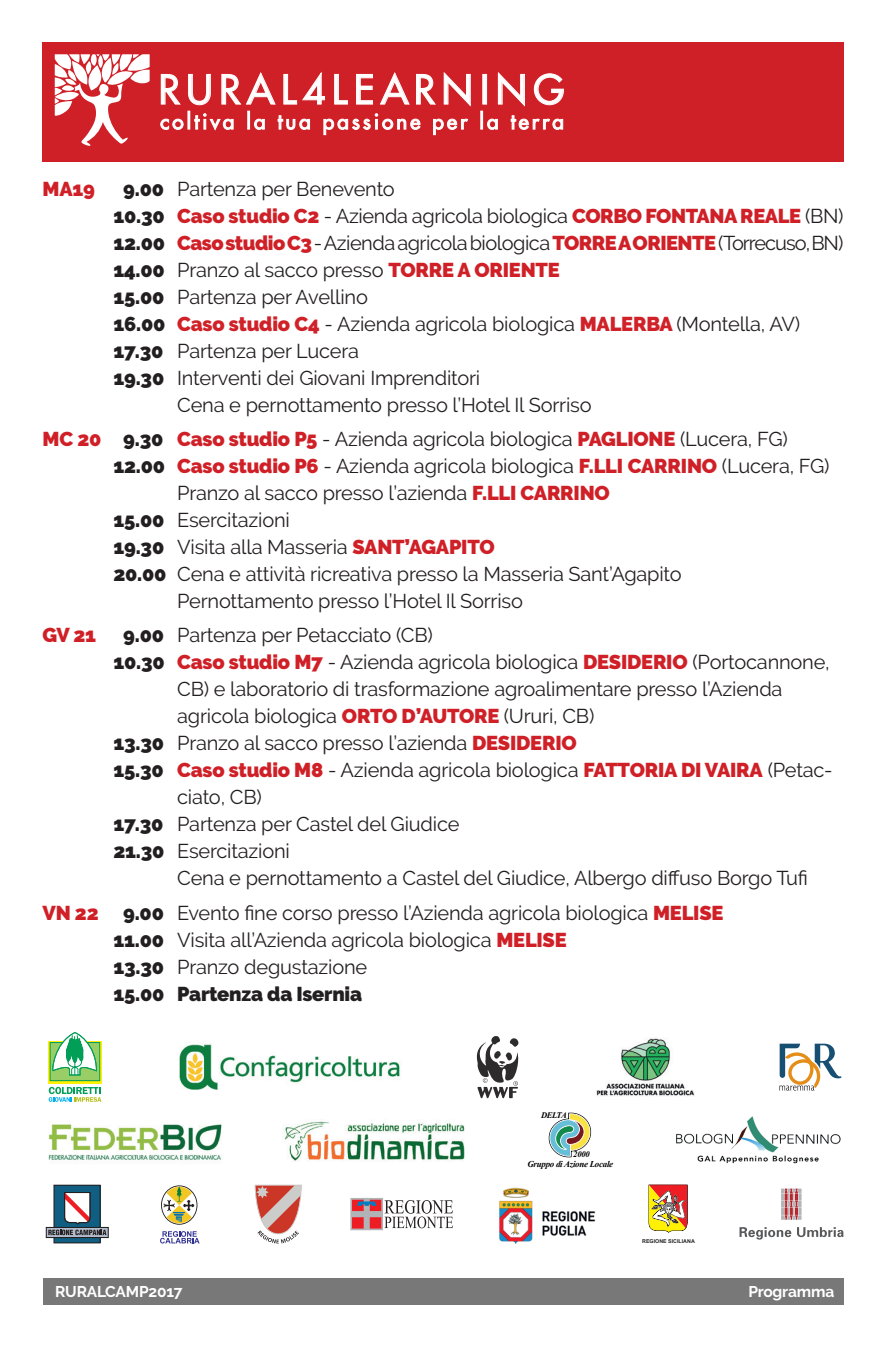
<style>
.page{position:relative;width:886px;height:1347px;background:#fff}
.page>*{position:absolute;margin:0;border:0;box-sizing:border-box;transform-origin:0 0}
.t1{font:500 39.25px "Futura Std";letter-spacing:.165em;color:#fff}
.t2{font:20px/27px "Raleway";letter-spacing:-.01em;color:#231f20}
.t3{font:900 20px "Raleway";letter-spacing:-.02em;color:#d02027}
.t4{font:700 15.5px "Raleway";letter-spacing:-.01em;color:#fff}
.t5{font:italic 700 9px "Times New Roman";letter-spacing:-.03em;color:#000001}
.t6{font:italic 700 8.5px "Times New Roman";letter-spacing:-.045em;color:#000001}
.t7{font:700 5.25px "Arial";color:#231f20}
.s1{font-weight:900}
.s2{color:#231f20}
.s3{font-weight:400;color:#231f20}
.s4{font-weight:900;color:#d02027}
.s5{font-weight:900;color:#d12128}
</style>
<div class="page">
<div style="left:43px;top:1278px;width:800px;height:26px;background:#777877"></div>
<div style="left:43px;top:43px;width:800px;height:119px;background:#d02027"></div>
<svg style="left:55px;top:54px;width:95px;height:92px"></svg>
<svg style="left:160px;top:71px;width:311px;height:64px"></svg>
<div style="left:480px;top:111px;width:3px;height:18px;border:1px solid #fff"></div>
<svg style="left:481px;top:72px;width:83px;height:58px"></svg>
<svg style="left:384px;top:1200px;width:69px;height:28px"></svg>
<div style="left:351px;top:1198px;width:31px;height:31px;background:#b2b3b7"></div>
<div style="left:350px;top:1197px;width:33px;height:33px;border:2px solid #b2b3b7"></div>
<div style="left:370px;top:1217px;width:11px;height:10px;background:#ee1d23"></div>
<div style="left:370px;top:1217px;width:11px;height:11px;border:1px solid #ee1d23"></div>
<div style="left:353px;top:1217px;width:10px;height:10px;background:#ee1d23"></div>
<div style="left:352px;top:1217px;width:12px;height:11px;border:1px solid #ee1d23"></div>
<div style="left:353px;top:1200px;width:10px;height:10px;background:#ee1d23"></div>
<div style="left:352px;top:1199px;width:12px;height:12px;border:1px solid #ee1d23"></div>
<div style="left:370px;top:1200px;width:11px;height:10px;background:#ee1d23"></div>
<div style="left:370px;top:1199px;width:11px;height:12px;border:1px solid #ee1d23"></div>
<svg style="left:356px;top:1200px;width:21px;height:6px"></svg>
<div style="left:54px;top:1185px;width:46px;height:57px;background:#105e82"></div>
<div style="left:53px;top:1184px;width:48px;height:59px;border:1px solid #231f20"></div>
<svg style="left:46px;top:1226px;width:63px;height:12px"></svg>
<svg style="left:48px;top:1191px;width:58px;height:44px"></svg>
<svg style="left:255px;top:1184px;width:47px;height:59px"></svg>
<svg style="left:648px;top:1184px;width:39px;height:48px;background:#d3924d"></svg>
<svg style="left:160px;top:1231px;width:40px;height:12px"></svg>
<div style="left:160px;top:1184px;width:38px;height:41px;border:1px solid #fff;border-radius:50%"></div>
<svg style="left:161px;top:1185px;width:36px;height:39px"></svg>
<img style="left:499px;top:1187px;width:97px;height:56px">
<svg style="left:781px;top:1188px;width:20px;height:31px"></svg>
<svg style="left:739px;top:1227px;width:104px;height:12px"></svg>
<svg style="left:49px;top:1032px;width:52px;height:69px"></svg>
<img style="left:48px;top:1124px;width:174px;height:37px">
<img style="left:285px;top:1121px;width:180px;height:40px">
<svg style="left:548px;top:1112px;width:44px;height:46px"></svg>
<img style="left:676px;top:1116px;width:165px;height:48px">
<svg style="left:477px;top:1036px;width:41px;height:62px"></svg>
<img style="left:179px;top:1044px;width:221px;height:46px">
<img style="left:597px;top:1038px;width:97px;height:58px">
<svg style="left:779px;top:1043px;width:62px;height:47px"></svg>
<h1 class="t1" style="left:158px;top:65px;width:407px">RURAL4LEARNING</h1>
<p class="t3" style="left:43px;top:177px;width:54px">MA19</p>
<p class="t2" style="left:123px;top:175px;width:273px"><span class="s1">9.00</span> Partenza per Benevento</p>
<p class="t3" style="left:113px;top:204px;width:731px"><span class="s2">10.30</span> Caso studio C2 <span class="s3">- Azienda agricola biologica</span> CORBO FONTANA REALE <span class="s3">(BN)</span></p>
<p class="t2" style="left:113px;top:229px;width:731px"><span class="s1">12.00</span> <span class="s4">Caso studio C3</span> - Azienda agricola biologica <span class="s4">TORRE A ORIENTE</span> (Torrecuso, BN)</p>
<p class="t2" style="left:113px;top:256px;width:448px"><span class="s1">14.00</span> Pranzo al sacco presso <span class="s4">TORRE A ORIENTE</span></p>
<p class="t2" style="left:113px;top:283px;width:256px"><span class="s1">15.00</span> Partenza per Avellino</p>
<p class="t2" style="left:113px;top:310px;width:688px"><span class="s1">16.00</span> <span class="s5">Caso studio C4</span> - Azienda agricola biologica <span class="s5">MALERBA</span> (Montella, AV)</p>
<p class="t2" style="left:113px;top:337px;width:247px"><span class="s1">17.30</span> Partenza per Lucera</p>
<p class="t2" style="left:113px;top:364px;width:368px"><span class="s1">19.30</span> Interventi dei Giovani Imprenditori</p>
<p class="t2" style="left:177px;top:391px;width:416px">Cena e pernottamento presso l’Hotel Il Sorriso</p>
<p class="t2" style="left:43px;top:425px;width:747px"><span class="s4">MC 20</span> <span class="s1">9.30</span> <span class="s4">Caso studio P5</span> - Azienda agricola biologica <span class="s4">PAGLIONE</span> (Lucera, FG)</p>
<p class="t2" style="left:113px;top:452px;width:718px"><span class="s1">12.00</span> <span class="s4">Caso studio P6</span> - Azienda agricola biologica <span class="s4">F.LLI CARRINO</span> (Lucera, FG)</p>
<p class="t2" style="left:177px;top:479px;width:434px">Pranzo al sacco presso l’azienda <span class="s4">F.LLI CARRINO</span></p>
<p class="t2" style="left:113px;top:506px;width:178px"><span class="s1">15.00</span> Esercitazioni</p>
<p class="t2" style="left:113px;top:533px;width:383px"><span class="s1">19.30</span> Visita alla Masseria <span class="s4">SANT’AGAPITO</span></p>
<p class="t2" style="left:113px;top:560px;width:570px"><span class="s1">20.00</span> Cena e attività ricreativa presso la Masseria Sant’Agapito</p>
<p class="t2" style="left:177px;top:587px;width:347px">Pernottamento presso l’Hotel Il Sorriso</p>
<p class="t3" style="left:43px;top:623px;width:55px">GV 21</p>
<p class="t2" style="left:123px;top:622px;width:311px"><span class="s1">9.00</span> Partenza per Petacciato (CB)</p>
<p class="t2" style="left:113px;top:649px;width:718px"><span class="s1">10.30</span> <span class="s4">Caso studio M7</span> - Azienda agricola biologica <span class="s4">DESIDERIO</span> (Portocannone,</p>
<p class="t2" style="left:177px;top:676px;width:607px">CB) e laboratorio di trasformazione agroalimentare presso l’Azienda</p>
<p class="t2" style="left:177px;top:703px;width:419px">agricola biologica <span class="s4">ORTO D’AUTORE</span> (Ururi, CB)</p>
<p class="t2" style="left:113px;top:730px;width:465px"><span class="s1">13.30</span> Pranzo al sacco presso l’azienda <span class="s4">DESIDERIO</span></p>
<p class="t2" style="left:113px;top:757px;width:721px"><span class="s1">15.30</span> <span class="s4">Caso studio M8</span> - Azienda agricola biologica <span class="s4">FATTORIA DI VAIRA</span> (Petac-</p>
<p class="t2" style="left:177px;top:784px;width:86px">ciato, CB)</p>
<p class="t2" style="left:113px;top:811px;width:347px"><span class="s1">17.30</span> Partenza per Castel del Giudice</p>
<p class="t2" style="left:113px;top:838px;width:178px"><span class="s1">21.30</span> Esercitazioni</p>
<p class="t2" style="left:177px;top:865px;width:632px">Cena e pernottamento a Castel del Giudice, Albergo diffuso Borgo Tufi</p>
<p class="t2" style="left:113px;top:899px;width:611px;text-indent:-71px"><span class="s4">VN 22</span> <span class="s1">9.00</span> Evento fine corso presso l’Azienda agricola biologica <span class="s4">MELISE </span><span class="s1">11.00</span> Visita all’Azienda agricola biologica <span class="s4">MELISE<br></span><span class="s1">13.30</span> Pranzo degustazione<br><span class="s1">15.00 Partenza da Isernia</span></p>
<p class="t6" style="left:541px;top:1109px;width:27px">DELTA</p>
<p class="t6" style="left:573px;top:1148px;width:18px">2000</p>
<p class="t5" style="left:527px;top:1158px;width:87px">Gruppo di Azione Locale</p>
<p class="t7" style="left:642px;top:1237px;width:54px">REGIONE SICILIANA</p>
<p class="t4" style="left:55px;top:1282px;width:129px">RURALCAMP2017</p>
<p class="t4" style="left:748px;top:1282px;width:87px">Programma</p>
</div>
